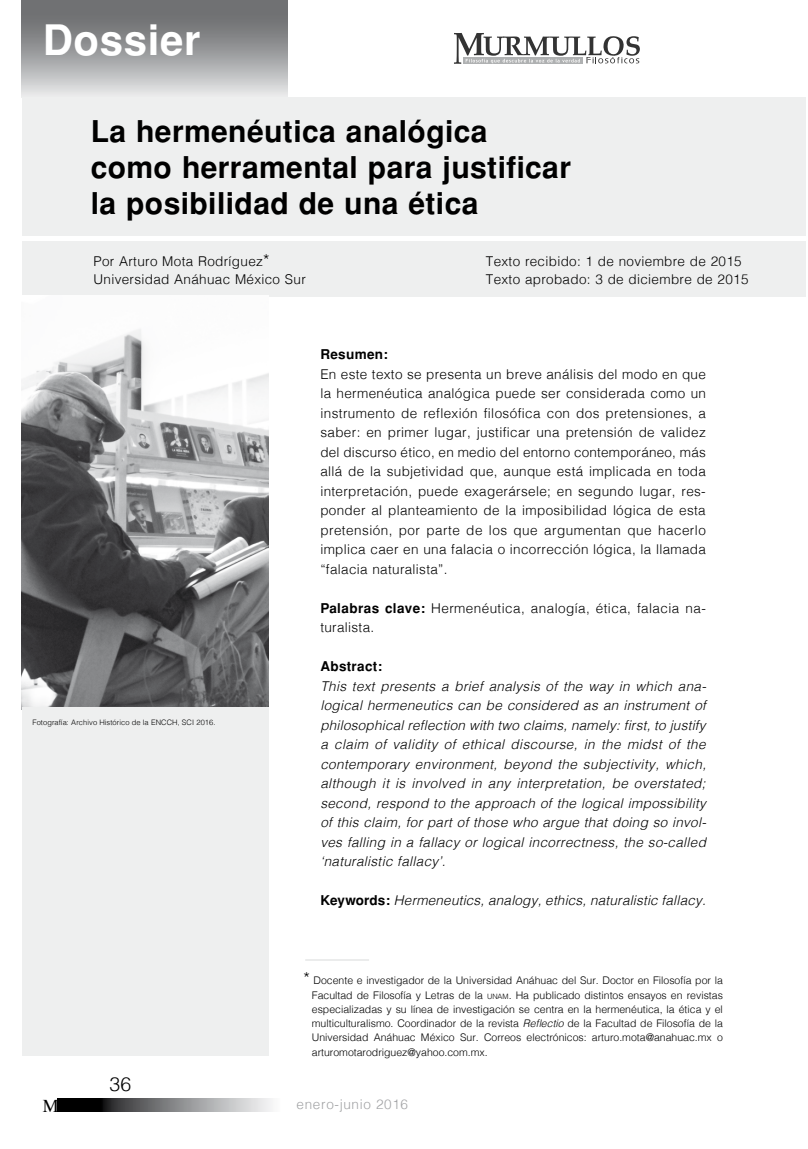
<style>
.page{position:relative;width:808px;height:1149px;background:#fff}
.page>*{position:absolute;margin:0;border:0;box-sizing:border-box;transform-origin:0 0}
.t1{font:700 42px "Helvetica";letter-spacing:.015em;color:#fff}
.t2{font:700 30px/36px "Helvetica";letter-spacing:.015em;color:#000}
.t3{font:300 19.5px "Helvetica";color:#000}
.t4{font:18px "Times";color:#000}
.t5{font:300 13.5px/19.5px "Helvetica";letter-spacing:.025em;color:#000}
.t6{font:italic 300 13.5px/19.5px "Helvetica";letter-spacing:.025em;color:#000;text-align:justify}
.t7{font:700 13.5px "Helvetica";letter-spacing:.025em;color:#000}
.t8{font:300 13.5px "Helvetica";letter-spacing:.05em;color:#a1a2a4}
.t9{font:300 10.5px/14.2px "Helvetica";color:#000;text-align:justify}
.t10{font:300 7.5px "Helvetica";letter-spacing:.01em;color:#000}
.s1{font-size:16.5px}
.s2{font-weight:700}
.s3{font-weight:700;font-style:normal}
.s4{font-size:7.35px}
.s5{font-style:italic}
</style>
<div class="page">
<svg style="left:57px;top:1098px;width:215px;height:12px;background:#737374"></svg>
<svg style="left:454px;top:33px;width:186px;height:30px"></svg>
<svg style="left:22px;top:0;width:266px;height:97px;background:#9c9d9f"></svg>
<div style="left:22px;top:97px;width:783px;height:200px;background:#eeefef"></div>
<hr style="left:19px;top:236px;width:789px;height:4px;background:#fff">
<hr style="left:305px;top:959px;width:64px;height:1px;background:#d9dadb">
<img style="left:22px;top:296px;width:246px;height:410px">
<div style="left:22px;top:706px;width:246px;height:348px;background:#eeefef"></div>
<h1 class="t1" style="left:43px;top:16px;width:159px">Dossier</h1>
<h2 class="t2" style="left:91px;top:114px;width:482px">La hermenéutica analógica como herramental para justificar la posibilidad de una ética</h2>
<p class="t5" style="left:93px;top:251px;width:214px;line-height:18px">Por Arturo Mota Rodríguez<span class="s1">*<br></span>Universidad Anáhuac México Sur</p>
<p class="t5" style="left:486px;top:251px;width:264px;line-height:18px">Texto recibido: 1 de noviembre de 2015<br>Texto aprobado: 3 de diciembre de 2015</p>
<p class="t10" style="left:32px;top:715px;width:185px">Fotografía: Archivo Histórico de la ENCCH, SCI 2016.</p>
<h3 class="t3" style="left:109px;top:1066px;width:23px">36</h3>
<p class="t7" style="left:320px;top:346px;width:69px">Resumen:</p>
<p class="t5" style="left:320px;top:363px;width:387px;text-align:justify">En este texto se presenta un breve análisis del modo en que la hermenéutica analógica puede ser considerada como un instrumento de reflexión filosófica con dos pretensiones, a saber: en primer lugar, justificar una pretensión de validez del discurso ético, en medio del entorno contemporáneo, más allá de la subjetividad que, aunque está implicada en toda interpretación, puede exagerársele; en segundo lugar, res&shy;ponder al planteamiento de la imposibilidad lógica de esta pretensión, por parte de los que argumentan que hacerlo implica caer en una falacia o incorrección lógica, la llamada “falacia naturalista”.</p>
<p class="t5" style="left:320px;top:597px;width:387px"><span class="s2">Palabras clave:</span> Hermenéutica, analogía, ética, falacia na&shy;turalista.</p>
<p class="t7" style="left:320px;top:658px;width:63px">Abstract:</p>
<p class="t6" style="left:320px;top:675px;width:387px">This text presents a brief analysis of the way in which ana&shy;logical hermeneutics can be considered as an instrument of philosophical reflection with two claims, namely: first, to justify a claim of validity of ethical discourse, in the midst of the contemporary environment, beyond the subjectivity, which, although it is involved in any interpretation, be overstated; second, respond to the approach of the logical impossibility of this claim, for part of those who argue that doing so invol&shy;ves falling in a fallacy or logical incorrectness, the so-called ‘naturalistic fallacy’.</p>
<p class="t6" style="left:320px;top:889px;width:387px"><span class="s3">Keywords:</span> Hermeneutics, analogy, ethics, naturalistic fallacy.</p>
<p class="t9" style="left:312px;top:972px;width:413px;text-indent:-8px"><span class="s1">*</span> Docente e investigador de la Universidad Anáhuac del Sur. Doctor en Filosofía por la Facultad de Filosofía y Letras de la <span class="s4">UNAM</span>. Ha publicado distintos ensayos en revistas especializadas y su línea de investigación se centra en la hermenéutica, la ética y el multiculturalismo. Coordinador de la revista <span class="s5">Reflectio</span> de la Facultad de Filosofía de la Universidad Anáhuac México Sur. Correos electrónicos: arturo.mota@anahuac.mx o arturomotarodriguez@yahoo.com.mx.</p>
<h3 class="t4" style="left:43px;top:1088px;width:18px">M</h3>
<p class="t8" style="left:297px;top:1092px;width:113px">enero-junio 2016</p>
</div>
